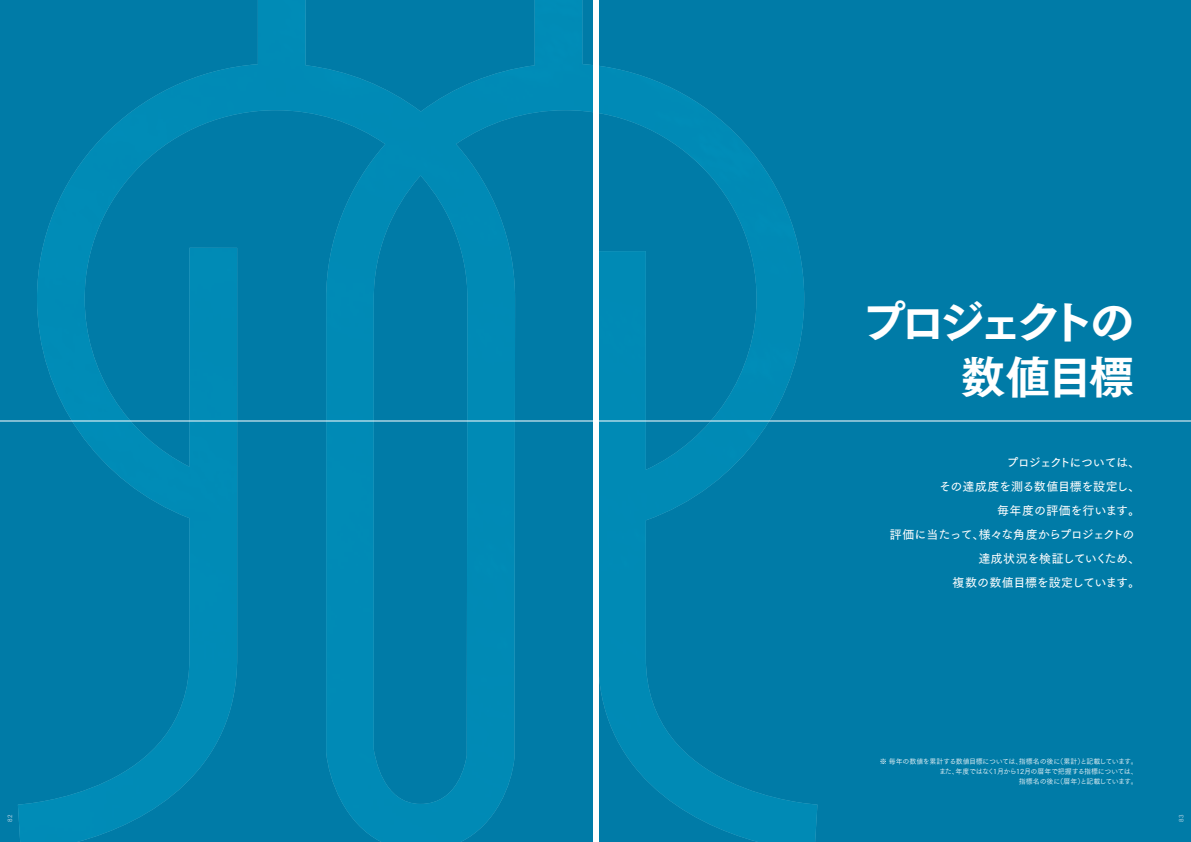
<style>
.page{position:relative;width:1191px;height:842px;background:#007ba7}
.page>*{position:absolute;margin:0;border:0;box-sizing:border-box;transform-origin:0 0}
.t1{font:45px/55px "Tsuku Go Pro E";letter-spacing:-.12em;color:#fff;text-align:right}
.t2{font:12px "Tsuku Go Pro D";letter-spacing:-.03em;color:#fff}
.t3{font:12px "Tsuku Go Pro D";letter-spacing:-.05em;color:#fff}
.t4{font:12px "Tsuku Go Pro D";letter-spacing:-.075em;color:#fff}
.t5{font:12px "Tsuku Go Pro D";letter-spacing:.005em;color:#fff}
.t6{font:7px/10px "Tsuku Go Pro R";letter-spacing:-.05em;color:#fff;text-align:right}
.t7{font:6px "Tsuku Go Pro R";color:#d3e2ed}
</style>
<div class="page">
<img style="left:18px;top:0;width:799px;height:842px">
<hr style="left:0;top:420px;width:1191px;height:1px;background:#fff">
<div style="left:592px;top:0;width:6px;height:842px;background:#fff"></div>
<h1 class="t1" style="left:861px;top:289px;width:275px">プロジェクトの数値目標</h1>
<h2 class="t4" style="left:1006px;top:452px;width:135px">プロジェクトについては、</h2>
<h2 class="t2" style="left:939px;top:476px;width:202px">その達成度を測る数値目標を設定し、</h2>
<h2 class="t5" style="left:997px;top:500px;width:145px">毎年度の評価を行います。</h2>
<h2 class="t3" style="left:890px;top:524px;width:246px">評価に当たって、様々な角度からプロジェクトの</h2>
<h2 class="t2" style="left:978px;top:548px;width:163px">達成状況を検証していくため、</h2>
<h2 class="t2" style="left:952px;top:572px;width:189px">複数の数値目標を設定しています。</h2>
<p class="t6" style="left:879px;top:756px;width:260px">※ 毎年の数値を累計する数値目標については、指標名の後に（累計）と記載しています。また、年度ではなく1月から12月の暦年で把握する指標については、<br>指標名の後に（暦年）と記載しています。</p>
<p class="t7" style="left:5px;top:822px;width:9px;rotate:-90deg">82</p>
<p class="t7" style="left:1176px;top:822px;width:9px;rotate:-90deg">83</p>
</div>
